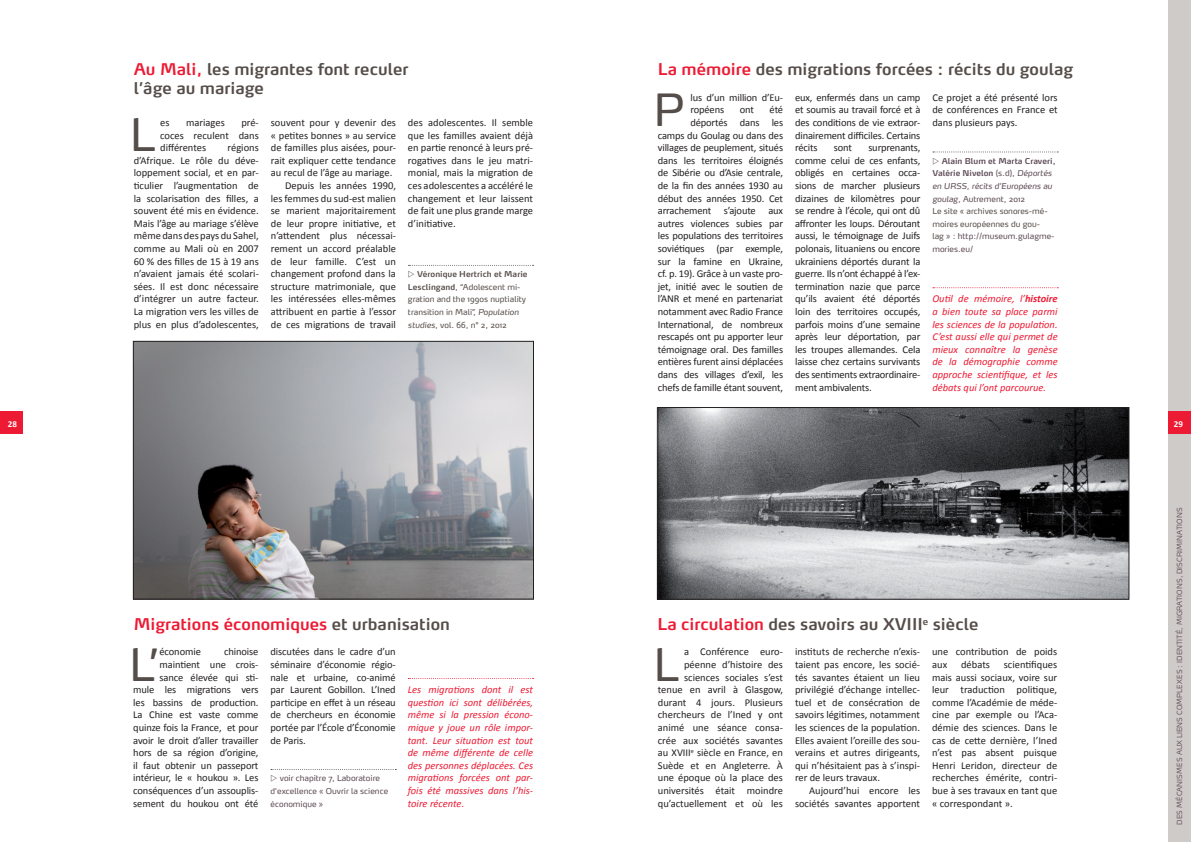
<style>
.page{position:relative;width:1191px;height:842px;background:#fff}
.page>*{position:absolute;margin:0;border:0;box-sizing:border-box;transform-origin:0 0}
.t1{font:44px "Max OT";color:#554d49}
.t2{font:600 16px/19.2px "Max OT";color:#554d49}
.t3{font:600 16px "Max OT";color:#ed1a33}
.t4{font:10.5px/12.6px "Calibri";letter-spacing:-.01em;color:#231f20;text-align:justify}
.t5{font:italic 10.5px/12.6px "Calibri";color:#ed1a33;text-align:justify}
.t6{font:700 9px "Calibri";color:#fff}
.t7{font:8px/12.6px "Max OT";color:#5d4954}
.t8{font:8px/12.6px "Max OT";color:#554d49}
.t9{font:300 7px "Max OT";letter-spacing:.01em;color:#5d4954}
.s1{color:#ed1a33}
.s2{font-weight:600}
.s3{font-style:italic}
.s4{color:#554d49}
.s5{font-weight:700}
</style>
<div class="page">
<div style="left:0;top:411px;width:23px;height:23px;background:#ed1a33"></div>
<div style="left:1168px;top:0;width:23px;height:842px;background:#cfcbc9"></div>
<div style="left:1168px;top:411px;width:23px;height:23px;background:#ed1a33"></div>
<svg style="left:408px;top:678px;width:125px;height:1px"></svg>
<svg style="left:933px;top:287px;width:125px;height:1px"></svg>
<img style="left:659px;top:409px;width:468px;height:188px">
<div style="left:657px;top:407px;width:472px;height:192px;border:1px solid #231f20"></div>
<img style="left:135px;top:343px;width:397px;height:254px">
<div style="left:133px;top:341px;width:401px;height:258px;border:1px solid #231f20"></div>
<svg style="left:408px;top:265px;width:125px;height:1px"></svg>
<svg style="left:271px;top:769px;width:125px;height:1px"></svg>
<svg style="left:933px;top:151px;width:125px;height:2px"></svg>
<p class="t6" style="left:8px;top:418px;width:11px">28</p>
<h2 class="t2" style="left:134px;top:60px;width:276px"><span class="s1">Au Mali,</span> les migrantes font reculer l’âge au mariage</h2>
<p class="t4" style="left:160px;top:116px;width:11px">es</p>
<p class="t4" style="left:186px;top:116px;width:40px">mariages</p>
<h1 class="t1" style="left:130px;top:106px;width:28px">L</h1>
<p class="t4" style="left:160px;top:116px;width:100px;text-indent:81px">pré&shy;coces reculent dans différentes</p>
<p class="t4" style="left:408px;top:116px;width:127px">des adolescentes. Il semble que les familles avaient déjà en partie renoncé à leurs pré&shy;rogatives dans le jeu matri&shy;monial, mais la migration de ces adolescentes a accéléré le changement et leur laissent de fait une plus grande marge d’initiative.</p>
<p class="t4" style="left:271px;top:116px;width:127px">souvent pour y devenir des</p>
<p class="t4" style="left:271px;top:128px;width:127px">« petites bonnes » au service</p>
<p class="t4" style="left:271px;top:141px;width:127px">de familles plus aisées, pour-</p>
<p class="t4" style="left:271px;top:154px;width:127px">rait expliquer cette tendance</p>
<p class="t4" style="left:271px;top:166px;width:123px">au recul de l’âge au mariage.</p>
<p class="t4" style="left:285px;top:179px;width:112px">Depuis les années 1990,</p>
<p class="t4" style="left:271px;top:191px;width:127px">les femmes du sud-est malien</p>
<p class="t4" style="left:271px;top:204px;width:127px">se marient majoritairement</p>
<p class="t4" style="left:271px;top:217px;width:127px">de leur propre initiative, et</p>
<p class="t4" style="left:271px;top:229px;width:127px">n’attendent plus nécessai-</p>
<p class="t4" style="left:271px;top:242px;width:127px">rement un accord préalable</p>
<p class="t4" style="left:271px;top:254px;width:127px">de leur famille. C’est un</p>
<p class="t4" style="left:271px;top:267px;width:127px">changement profond dans la</p>
<p class="t4" style="left:271px;top:280px;width:127px">structure matrimoniale, que</p>
<p class="t4" style="left:271px;top:292px;width:127px">les intéressées elles-mêmes</p>
<p class="t4" style="left:271px;top:305px;width:127px">attribuent en partie à l’essor</p>
<p class="t4" style="left:271px;top:317px;width:127px">de ces migrations de travail</p>
<p class="t4" style="left:134px;top:141px;width:127px;text-indent:94px">régions d’Afrique. Le rôle du déve&shy;loppement social, et en par&shy;ticulier l’augmentation de la scolarisation des filles, a souvent été mis en évidence.<br>Mais l’âge au mariage s’élève même dans des pays du Sahel, comme au Mali où en 2007<br>60 % des filles de 15 à 19 ans n’avaient jamais été scolari&shy;sées. Il est donc nécessaire d’intégrer un autre facteur.<br>La migration vers les villes de plus en plus d’adolescentes,</p>
<p class="t8" style="left:408px;top:268px;width:121px;text-indent:9px"><span class="s2">Véronique Hertrich et Marie<br>Lesclingand</span>, “Adolescent mi&shy;gration and the 1990s nuptiality transition in Mali”, <span class="s3">Population studies</span>, vol. 66, n° 2, 2012</p>
<h2 class="t3" style="left:134px;top:614px;width:318px">Migrations économiques <span class="s4">et urbanisation</span></h2>
<p class="t4" style="left:159px;top:645px;width:43px">économie</p>
<h1 class="t1" style="left:129px;top:636px;width:32px">L’</h1>
<p class="t4" style="left:133px;top:645px;width:127px;text-align:right">chinoise<br>maintient une crois&shy;sance élevée qui sti-<br>mule les migrations vers les bassins de production.<br>La Chine est vaste comme quinze fois la France, et pour avoir le droit d’aller travailler hors de sa région d’origine, il faut obtenir un passeport intérieur, le « houkou ». Les conséquences d’un assouplis&shy;sement du houkou ont été</p>
<p class="t4" style="left:270px;top:645px;width:127px">discutées dans le cadre d’un séminaire d’économie régio&shy;nale et urbaine, co-animé par Laurent Gobillon. L’Ined participe en effet à un réseau de chercheurs en économie portée par l’École d’Économie de Paris.</p>
<p class="t5" style="left:408px;top:683px;width:127px">Les migrations dont il est question ici sont délibérées, même si la pression écono&shy;mique y joue un rôle impor&shy;tant. Leur situation est tout de même différente de celle des personnes déplacées. Ces migrations forcées ont par&shy;fois été massives dans l’his&shy;toire récente.</p>
<p class="t7" style="left:270px;top:772px;width:119px;text-indent:9px">voir chapitre 7, Laboratoire d’excellence « Ouvrir la science économique »</p>
<h2 class="t2" style="left:658px;top:60px;width:417px"><span class="s1">La mémoire</span> des migrations forcées : récits du goulag</h2>
<p class="t4" style="left:690px;top:91px;width:94px">lus d’un million d’Eu&shy;ropéens</p>
<h1 class="t1" style="left:653px;top:82px;width:33px">P</h1>
<p class="t4" style="left:932px;top:91px;width:127px">Ce projet a été présenté lors de conférences en France et dans plusieurs pays.</p>
<p class="t7" style="left:932px;top:154px;width:125px;text-indent:9px"><span class="s2">Alain Blum et Marta Craveri,<br>Valérie Nivelon</span> (s.d), <span class="s3">Déportés en URSS, récits d’Européens au goulag</span>, Autrement, 2012<br><span class="s4">Le site « archives sonores-mé&shy;moires européennes du gou-<br>lag</span> » <span class="s4">:</span> http://museum.gulagme&shy;mories.eu/</p>
<p class="t4" style="left:795px;top:91px;width:127px">eux, enfermés dans un camp et soumis au travail forcé et à des conditions de vie extraor&shy;dinairement difficiles. Certains récits</p>
<p class="t4" style="left:658px;top:103px;width:127px;text-align:right">été<br>déportés dans les<br>camps du Goulag ou dans des villages de peuplement, situés dans les territoires éloignés de Sibérie ou d’Asie centrale, de la fin des années 1930 au début des années 1950. Cet arrachement s’ajoute aux autres violences subies par les populations des territoires soviétiques (par exemple, sur la famine en Ukraine, cf. p. 19). Grâce à un vaste pro&shy;jet, initié avec le soutien de l’ANR et mené en partenariat notamment avec Radio France<br>International, de nombreux rescapés ont pu apporter leur témoignage oral. Des familles entières furent ainsi déplacées dans des villages d’exil, les chefs de famille étant souvent,</p>
<p class="t4" style="left:740px;top:103px;width:16px">ont</p>
<p class="t4" style="left:795px;top:141px;width:127px;text-indent:73px">surprenants, comme celui de ces enfants, obligés en certaines occa&shy;sions de marcher plusieurs dizaines de kilomètres pour se rendre à l’école, qui ont dû affronter les loups. Déroutant aussi, le témoignage de Juifs polonais, lituaniens ou encore ukrainiens déportés durant la guerre. Ils n’ont échappé à l’ex&shy;termination nazie que parce qu’ils avaient été déportés loin des territoires occupés, parfois moins d’une semaine après leur déportation, par les troupes allemandes. Cela laisse chez certains survivants des sentiments extraordinaire&shy;ment ambivalents.</p>
<p class="t4" style="left:834px;top:141px;width:20px">sont</p>
<p class="t5" style="left:932px;top:292px;width:127px">Outil de mémoire, l’<span class="s5">histoire </span>a bien toute sa place parmi les sciences de la population.<br>C’est aussi elle qui permet de mieux connaître la genèse de la démographie comme approche scientifique, et les débats qui l’ont parcourue.</p>
<h2 class="t2" style="left:657px;top:614px;width:322px"><span class="s1">La circulation</span> des savoirs au XVIII<sup>e</sup> siècle</h2>
<p class="t4" style="left:658px;top:645px;width:127px;text-align:right">a Conférence euro&shy;péenne d’histoire des sciences sociales s’est tenue en avril à Glasgow, durant 4 jours. Plusieurs chercheurs de l’Ined y ont animé une séance consa&shy;crée aux sociétés savantes au XVIII<sup>e</sup> siècle en France, en<br>Suède et en Angleterre. À une époque où la place des universités était moindre qu’actuellement et où les</p>
<p class="t4" style="left:795px;top:645px;width:127px">instituts de recherche n’exis&shy;taient pas encore, les socié&shy;tés savantes étaient un lieu privilégié d’échange intellec&shy;tuel et de consécration de savoirs légitimes, notamment les sciences de la population.<br>Elles avaient l’oreille des sou&shy;verains et autres dirigeants, qui n’hésitaient pas à s’inspi&shy;rer de leurs travaux.</p>
<h1 class="t1" style="left:653px;top:636px;width:28px">L</h1>
<p class="t4" style="left:932px;top:645px;width:127px">une contribution de poids aux</p>
<p class="t4" style="left:961px;top:658px;width:30px">débats</p>
<p class="t4" style="left:932px;top:658px;width:127px;text-indent:72px">scientifiques mais aussi sociaux, voire sur leur traduction politique, comme l’Académie de méde&shy;cine par exemple ou l’Aca&shy;démie des sciences. Dans le cas de cette dernière, l’Ined n’est pas absent puisque Henri Leridon, directeur de recherches émérite, contri&shy;bue à ses travaux en tant que « correspondant ».</p>
<p class="t4" style="left:795px;top:784px;width:127px;text-align:right">Aujourd’hui encore les sociétés savantes apportent</p>
<p class="t6" style="left:1174px;top:418px;width:11px">29</p>
<p class="t9" style="left:1175px;top:825px;width:319px;rotate:-90deg">Des mécanismes aux liens complexes : identité, migrations, discriminations</p>
</div>
